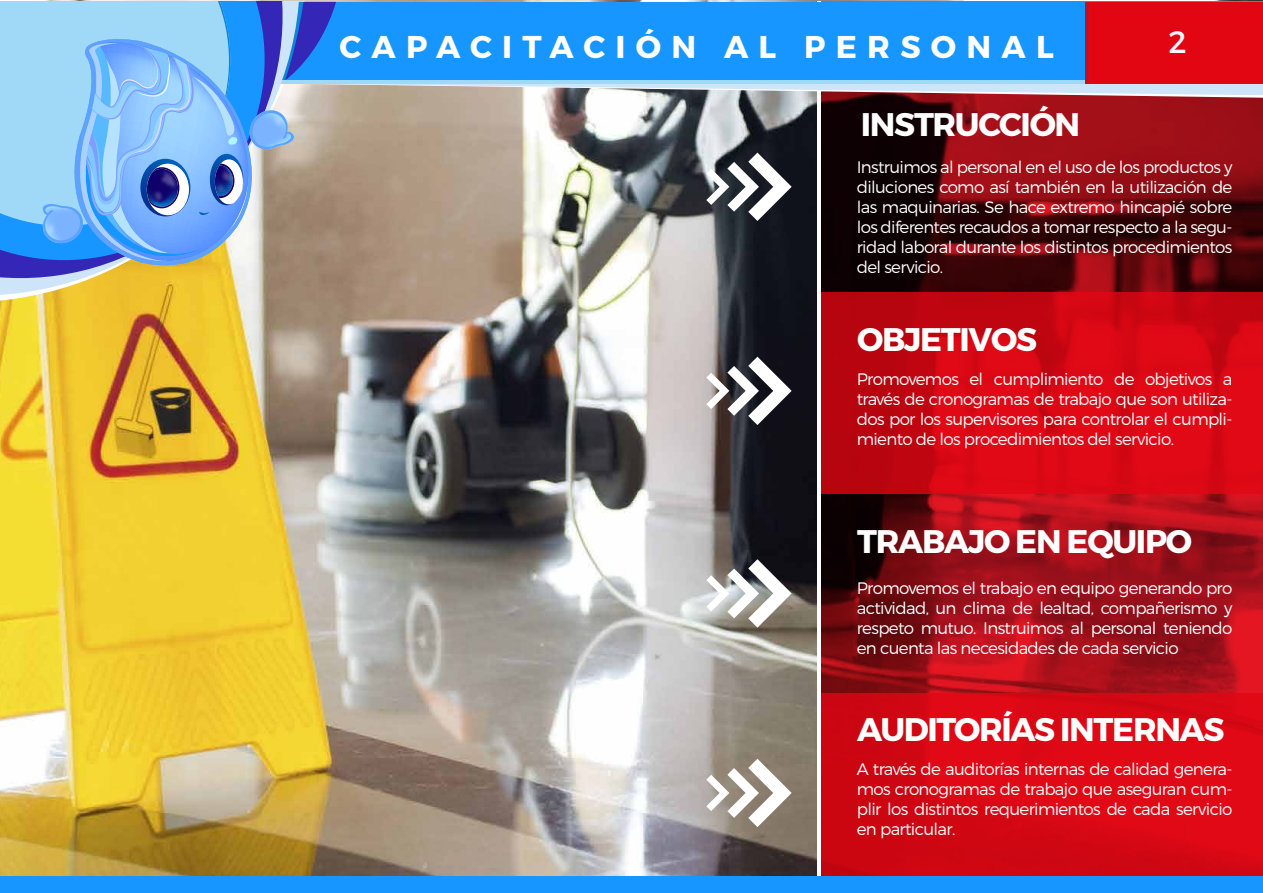
<style>
.page{position:relative;width:1263px;height:893px;background:#fff}
.page>*{position:absolute;margin:0;border:0;box-sizing:border-box;transform-origin:0 0}
.t1{font:700 32.7px "Montserrat";letter-spacing:-.04em;color:#fff}
.t2{font:700 31.5px "Montserrat";letter-spacing:.325em;color:#fff}
.t3{font:30.9px "Montserrat";color:#f4f7ff}
.t4{font:300 16.65px/20px "Montserrat";letter-spacing:-.04em;color:#fff;text-align:justify}
</style>
<div class="page">
<img style="left:0;top:0;width:1263px;height:876px">
<svg style="left:821px;top:98px;width:442px;height:595px"></svg>
<hr style="left:817px;top:1px;width:4px;height:892px;background:#fff">
<svg style="left:821px;top:292px;width:442px;height:201px"></svg>
<div style="left:821px;top:693px;width:442px;height:200px;background:#d70815"></div>
<svg style="left:0;top:98px;width:340px;height:238px"></svg>
<svg style="left:336px;top:95px;width:927px;height:3px"></svg>
<svg style="left:336px;top:84px;width:927px;height:11px;fill:#cee4f8"></svg>
<div style="left:247px;top:2px;width:1016px;height:82px;background:#1896ff"></div>
<div style="left:0;top:876px;width:1263px;height:17px;background:#1896ff"></div>
<div style="left:1085px;top:2px;width:178px;height:82px;background:#e20613"></div>
<hr style="left:1085px;top:2px;width:3px;height:82px;background:#c60c1e">
<hr style="left:247px;top:80px;width:838px;height:4px;background:#a0d9f7">
<svg style="left:0;top:276px;width:332px;height:51px"></svg>
<svg style="left:0;top:276px;width:308px;height:28px;fill:#eec430"></svg>
<svg style="left:0;top:2px;width:336px;height:274px"></svg>
<img style="left:0;top:170px;width:110px;height:117px">
<svg style="left:706px;top:153px;width:86px;height:68px"></svg>
<svg style="left:706px;top:357px;width:86px;height:68px"></svg>
<svg style="left:706px;top:759px;width:86px;height:68px"></svg>
<svg style="left:706px;top:559px;width:86px;height:69px"></svg>
<h2 class="t2" style="left:340px;top:27px;width:716px">CAPACITACIÓN AL PERSONAL</h2>
<h3 class="t3" style="left:1168px;top:23px;width:20px">2</h3>
<h1 class="t1" style="left:861px;top:104px;width:221px">INSTRUCCIÓN</h1>
<p class="t4" style="left:857px;top:157px;width:377px">Instruimos al personal en el uso de los productos y diluciones como así también en la utilización de las maquinarias. Se hace extremo hincapié sobre los diferentes recaudos a tomar respecto a la segu&shy;ridad laboral durante los distintos procedimientos del servicio.</p>
<h1 class="t1" style="left:857px;top:319px;width:181px">OBJETIVOS</h1>
<p class="t4" style="left:857px;top:368px;width:377px">Promovemos el cumplimiento de objetivos a través de cronogramas de trabajo que son utiliza&shy;dos por los supervisores para controlar el cumpli&shy;miento de los procedimientos del servicio.</p>
<h1 class="t1" style="left:857px;top:521px;width:336px">TRABAJO EN EQUIPO</h1>
<p class="t4" style="left:857px;top:578px;width:377px">Promovemos el trabajo en equipo generando pro actividad, un clima de lealtad, compañerismo y respeto mutuo. Instruimos al personal teniendo en cuenta las necesidades de cada servicio</p>
<h1 class="t1" style="left:857px;top:709px;width:369px">AUDITORÍAS INTERNAS</h1>
<p class="t4" style="left:857px;top:758px;width:377px">A través de auditorías internas de calidad genera&shy;mos cronogramas de trabajo que aseguran cum&shy;plir los distintos requerimientos de cada servicio en particular.</p>
</div>
